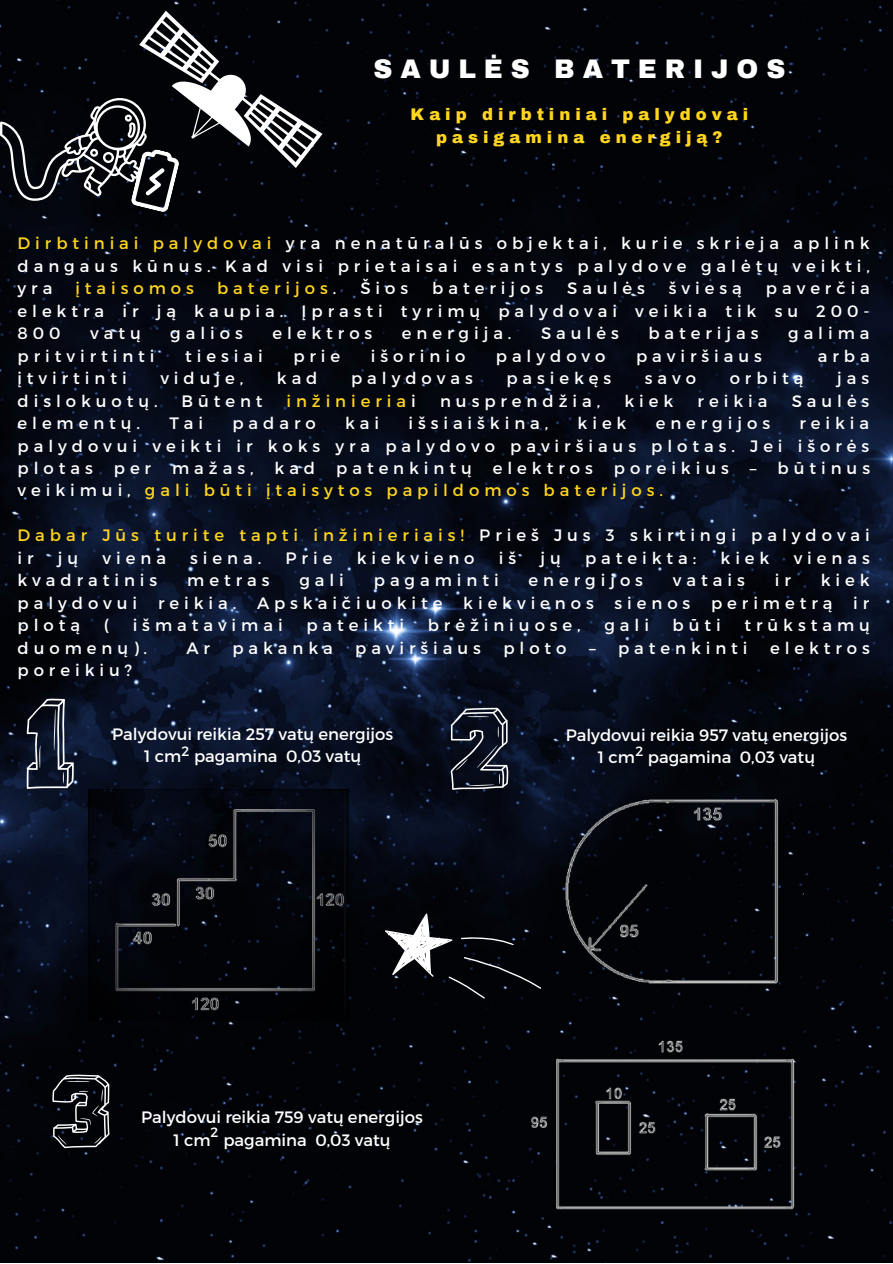
<style>
.page{position:relative;width:893px;height:1264px;background:#fff}
.page>*{position:absolute;margin:0;border:0;box-sizing:border-box;transform-origin:0 0}
.t1{font:900 26.25px "Archivo";letter-spacing:.3em;color:#fff}
.t2{font:16.5px/22.5px "Montserrat";letter-spacing:.3em;color:#fff;text-align:justify}
.t3{font:16.5px/22.5px "Montserrat";color:#fff;text-align:center}
.t4{font:16.5px/22.5px "Montserrat";letter-spacing:.3em;color:#ffd51d}
.t5{font:900 16.5px/22.5px "Archivo";letter-spacing:.3em;color:#ffd51d;text-align:center}
.t6{font:13.5px "Montserrat";color:#fff}
.s1{color:#ffd51d}
.s2{color:#fff}
</style>
<div class="page">
<img style="left:0;top:0;width:892px;height:1262px">
<svg style="left:27px;top:698px;width:47px;height:91px;background:#33394a"></svg>
<svg style="left:450px;top:707px;width:59px;height:83px;background:#303542"></svg>
<svg style="left:52px;top:1073px;width:57px;height:75px;background:#303135"></svg>
<svg style="left:0;top:11px;width:322px;height:202px;background:#25262a"></svg>
<svg style="left:89px;top:789px;width:259px;height:231px;background:#090b11"></svg>
<img style="left:556px;top:789px;width:247px;height:207px">
<img style="left:524px;top:1031px;width:279px;height:202px">
<svg style="left:369px;top:893px;width:184px;height:140px;background:#121318"></svg>
<h1 class="t1" style="left:373px;top:55px;width:413px">SAULĖS BATERIJOS</h1>
<p class="t5" style="left:410px;top:103px;width:339px">Kaip dirbtiniai palydovai pasigamina energiją?</p>
<p class="t2" style="left:18px;top:231px;width:853px"><span class="s1">Dirbtiniai palydovai</span> yra nenatūralūs objektai, kurie skrieja aplink dangaus kūnus. Kad visi prietaisai esantys palydove galėtų veikti, yra</p>
<p class="t4" style="left:75px;top:276px;width:120px">įtaisomos</p>
<p class="t4" style="left:217px;top:276px;width:121px">baterijos<span class="s2">.</span></p>
<p class="t2" style="left:360px;top:276px;width:49px">Šios</p>
<p class="t2" style="left:432px;top:276px;width:112px">baterijos</p>
<p class="t2" style="left:567px;top:276px;width:79px">Saulės</p>
<p class="t2" style="left:669px;top:276px;width:74px">šviesą</p>
<p class="t2" style="left:18px;top:276px;width:853px;text-indent:748px">paverčia elektra ir ją kaupia. Įprasti tyrimų palydovai veikia tik su 200- 800</p>
<p class="t2" style="left:90px;top:321px;width:52px">vatų</p>
<p class="t2" style="left:170px;top:321px;width:74px">galios</p>
<p class="t2" style="left:272px;top:321px;width:101px">elektros</p>
<p class="t2" style="left:402px;top:321px;width:111px">energija.</p>
<p class="t2" style="left:541px;top:321px;width:79px">Saulės</p>
<p class="t2" style="left:648px;top:321px;width:112px">baterijas</p>
<p class="t2" style="left:788px;top:321px;width:83px">galima</p>
<p class="t2" style="left:18px;top:343px;width:138px">pritvirtinti</p>
<p class="t2" style="left:185px;top:343px;width:79px">tiesiai</p>
<p class="t2" style="left:293px;top:343px;width:48px">prie</p>
<p class="t2" style="left:371px;top:343px;width:96px">išorinio</p>
<p class="t2" style="left:496px;top:343px;width:111px">palydovo</p>
<p class="t2" style="left:636px;top:343px;width:127px">paviršiaus</p>
<p class="t2" style="left:817px;top:343px;width:53px">arba</p>
<p class="t2" style="left:18px;top:366px;width:111px">įtvirtinti</p>
<p class="t2" style="left:160px;top:366px;width:84px">viduje,</p>
<p class="t2" style="left:277px;top:366px;width:42px">kad</p>
<p class="t2" style="left:351px;top:366px;width:123px">palydovas</p>
<p class="t2" style="left:506px;top:366px;width:106px">pasiekęs</p>
<p class="t2" style="left:644px;top:366px;width:53px">savo</p>
<p class="t2" style="left:729px;top:366px;width:75px">orbitą</p>
<p class="t2" style="left:837px;top:366px;width:34px">jas</p>
<p class="t2" style="left:18px;top:388px;width:142px">dislokuotų.</p>
<p class="t2" style="left:181px;top:388px;width:83px">Būtent</p>
<p class="t4" style="left:286px;top:388px;width:131px">inžinieria<span class="s2">i</span></p>
<p class="t2" style="left:440px;top:388px;width:162px">nusprendžia,</p>
<p class="t2" style="left:624px;top:388px;width:50px">kiek</p>
<p class="t2" style="left:697px;top:388px;width:71px">reikia</p>
<p class="t2" style="left:791px;top:388px;width:79px">Saulės</p>
<p class="t2" style="left:18px;top:411px;width:124px">elementų.</p>
<p class="t2" style="left:169px;top:411px;width:35px">Tai</p>
<p class="t2" style="left:232px;top:411px;width:85px">padaro</p>
<p class="t2" style="left:345px;top:411px;width:36px">kai</p>
<p class="t2" style="left:408px;top:411px;width:141px">išsiaiškina,</p>
<p class="t2" style="left:577px;top:411px;width:50px">kiek</p>
<p class="t2" style="left:655px;top:411px;width:116px">energijos</p>
<p class="t2" style="left:18px;top:411px;width:853px;text-indent:781px">reikia palydovui veikti ir koks yra palydovo paviršiaus plotas. Jei išorės plotas</p>
<p class="t2" style="left:114px;top:456px;width:39px">per</p>
<p class="t2" style="left:172px;top:456px;width:83px">mažas,</p>
<p class="t2" style="left:274px;top:456px;width:42px">kad</p>
<p class="t2" style="left:336px;top:456px;width:137px">patenkintų</p>
<p class="t2" style="left:493px;top:456px;width:101px">elektros</p>
<p class="t2" style="left:613px;top:456px;width:116px">poreikius</p>
<p class="t2" style="left:749px;top:456px;width:122px">– būtinus</p>
<p class="t4" style="left:18px;top:478px;width:647px"><span class="s2">veikimui,</span> gali būti įtaisytos papildomos baterijos.</p>
<p class="t4" style="left:18px;top:523px;width:853px">Dabar Jūs turite tapti inžinieriais! <span class="s2">Prieš Jus 3 skirtingi palydovai i r</span></p>
<p class="t2" style="left:58px;top:546px;width:22px">j ų</p>
<p class="t2" style="left:103px;top:546px;width:65px">viena</p>
<p class="t2" style="left:190px;top:546px;width:73px">siena.</p>
<p class="t2" style="left:285px;top:546px;width:48px">Prie</p>
<p class="t2" style="left:356px;top:546px;width:119px">kiekvieno</p>
<p class="t2" style="left:499px;top:546px;width:19px">i š</p>
<p class="t2" style="left:540px;top:546px;width:22px">j ų</p>
<p class="t2" style="left:585px;top:546px;width:113px">pateikta:</p>
<p class="t2" style="left:720px;top:546px;width:50px">kiek</p>
<p class="t2" style="left:793px;top:546px;width:78px">vienas</p>
<p class="t2" style="left:18px;top:568px;width:141px">kvadratinis</p>
<p class="t2" style="left:187px;top:568px;width:84px">metras</p>
<p class="t2" style="left:299px;top:568px;width:46px">gali</p>
<p class="t2" style="left:374px;top:568px;width:126px">pagaminti</p>
<p class="t2" style="left:528px;top:568px;width:116px">energijos</p>
<p class="t2" style="left:673px;top:568px;width:73px">vatais</p>
<p class="t2" style="left:774px;top:568px;width:18px">i r</p>
<p class="t2" style="left:820px;top:568px;width:50px">kiek</p>
<p class="t2" style="left:18px;top:591px;width:121px">palydovui</p>
<p class="t2" style="left:158px;top:591px;width:80px">reikia.</p>
<p class="t2" style="left:257px;top:591px;width:187px">Apskaičiuokite</p>
<p class="t2" style="left:463px;top:591px;width:132px">kiekvienos</p>
<p class="t2" style="left:614px;top:591px;width:77px">sienos</p>
<p class="t2" style="left:711px;top:591px;width:123px">perimetrą</p>
<p class="t2" style="left:853px;top:591px;width:18px">i r</p>
<p class="t2" style="left:18px;top:613px;width:64px">plotą</p>
<p class="t2" style="left:104px;top:613px;width:7px">(</p>
<p class="t2" style="left:133px;top:613px;width:151px">išmatavimai</p>
<p class="t2" style="left:306px;top:613px;width:99px">pateikti</p>
<p class="t2" style="left:428px;top:613px;width:154px">brėžiniuose,</p>
<p class="t2" style="left:604px;top:613px;width:46px">gali</p>
<p class="t2" style="left:672px;top:613px;width:50px">būti</p>
<p class="t2" style="left:744px;top:613px;width:127px">trūkstamų</p>
<p class="t2" style="left:18px;top:636px;width:131px">duomenų).</p>
<p class="t2" style="left:186px;top:636px;width:25px">A r</p>
<p class="t2" style="left:232px;top:636px;width:102px">pakanka</p>
<p class="t2" style="left:355px;top:636px;width:127px">paviršiaus</p>
<p class="t2" style="left:503px;top:636px;width:65px">ploto</p>
<p class="t2" style="left:589px;top:636px;width:160px">– patenkinti</p>
<p class="t2" style="left:770px;top:636px;width:101px">elektros</p>
<p class="t2" style="left:18px;top:658px;width:116px">poreikiu?</p>
<p class="t3" style="left:112px;top:721px;width:283px">Palydovui reikia 257 vatų energijos<br>1 cm pagamina 0,03 vatų</p>
<p class="t3" style="left:565px;top:722px;width:283px">Palydovui reikia 957 vatų energijos<br>1 cm pagamina 0,03 vatų</p>
<p class="t6" style="left:181px;top:742px;width:9px">2</p>
<p class="t6" style="left:635px;top:742px;width:9px">2</p>
<p class="t3" style="left:141px;top:1105px;width:283px">Palydovui reikia 759 vatų energijos<br>1 cm pagamina 0,03 vatų</p>
<p class="t6" style="left:211px;top:1123px;width:9px">2</p>
</div>
